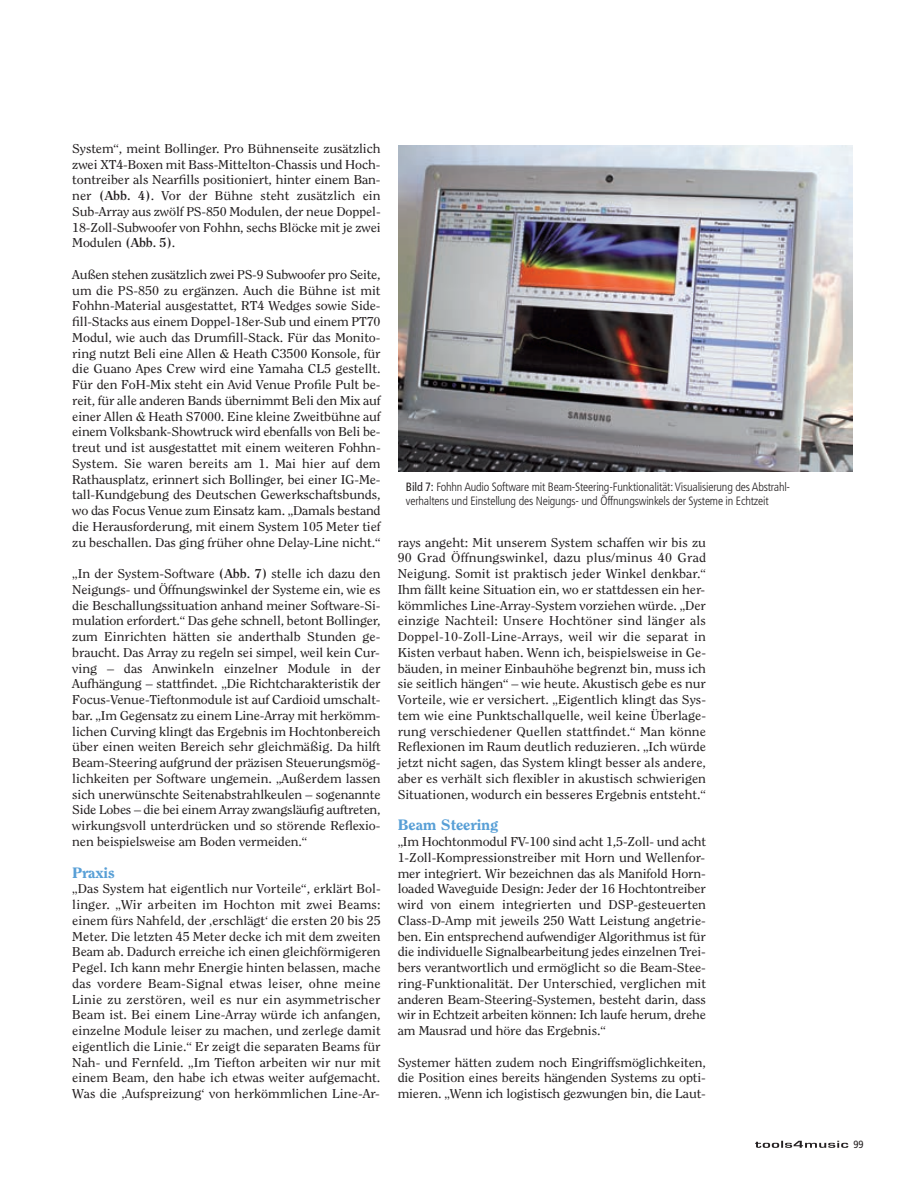
<style>
.page{position:relative;width:906px;height:1191px;background:#fff}
.page>*{position:absolute;margin:0;border:0;box-sizing:border-box;transform-origin:0 0}
.t1{font:800 15px "Clearface Std";letter-spacing:-.01em;color:#589fd6;scale:1.1 1}
.t2{font:12.75px/15.8px "Clearface Std";letter-spacing:-.01em;color:#231f20;text-align:justify;scale:1.1 1}
.t3{font:300 condensed 12px/14.4px "Frutiger LT Std";letter-spacing:-.015em;color:#231f20}
.t4{font:condensed 10.5px "Frutiger LT Std";color:#231f20}
.s1{font-weight:700}
.s2{font-weight:400}
</style>
<div class="page">
<svg style="left:755px;top:1140px;width:93px;height:7px"></svg>
<img style="left:399px;top:145px;width:453px;height:326px">
<p class="t2" style="left:72px;top:141px;width:282px">System“, meint Bollinger. Pro Bühnenseite zusätzlich zwei XT4-Boxen mit Bass-Mittelton-Chassis und Hoch&shy;tontreiber als Nearfills positioniert, hinter einem Ban&shy;ner <span class="s1">(Abb. 4)</span>. Vor der Bühne steht zusätzlich ein Sub-Array aus zwölf PS-850 Modulen, der neue Doppel-18-Zoll-Subwoofer von Fohhn, sechs Blöcke mit je zwei Modulen <span class="s1">(Abb. 5)</span>.</p>
<p class="t2" style="left:72px;top:267px;width:282px">Außen stehen zusätzlich zwei PS-9 Subwoofer pro Seite, um die PS-850 zu ergänzen. Auch die Bühne ist mit Fohhn-Material ausgestattet, RT4 Wedges sowie Side&shy;fill-Stacks aus einem Doppel-18er-Sub und einem PT70<br>Modul, wie auch das Drumfill-Stack. Für das Monito&shy;ring nutzt Beli eine Allen &amp; Heath C3500 Konsole, für die Guano Apes Crew wird eine Yamaha CL5 gestellt.<br>Für den FoH-Mix steht ein Avid Venue Profile Pult be&shy;reit, für alle anderen Bands übernimmt Beli den Mix auf einer Allen &amp; Heath S7000. Eine kleine Zweitbühne auf einem Volksbank-Showtruck wird ebenfalls von Beli be&shy;treut und ist ausgestattet mit einem weiteren Fohhn-System. Sie waren bereits am 1. Mai hier auf dem Rathausplatz, erinnert sich Bollinger, bei einer IG-Me&shy;tall-Kundgebung des Deutschen Gewerkschaftsbunds, wo das Focus Venue zum Einsatz kam. „Damals bestand die Herausforderung, mit einem System 105 Meter tief zu beschallen. Das ging früher ohne Delay-Line nicht.“</p>
<p class="t2" style="left:72px;top:566px;width:282px">„In der System-Software <span class="s1">(Abb. 7)</span> stelle ich dazu den Neigungs- und Öffnungswinkel der Systeme ein, wie es die Beschallungssituation anhand meiner Software-Si&shy;mulation erfordert.“ Das gehe schnell, betont Bollinger, zum Einrichten hätten sie anderthalb Stunden ge&shy;braucht. Das Array zu regeln sei simpel, weil kein Cur&shy;ving – das Anwinkeln einzelner Module in der Aufhängung – stattfindet. „Die Richtcharakteristik der Focus-Venue-Tieftonmodule ist auf Cardioid umschalt&shy;bar. „Im Gegensatz zu einem Line-Array mit herkömm&shy;lichen Curving klingt das Ergebnis im Hochtonbereich über einen weiten Bereich sehr gleichmäßig. Da hilft Beam-Steering aufgrund der präzisen Steuerungsmög&shy;lichkeiten per Software ungemein. „Außerdem lassen sich unerwünschte Seitenabstrahlkeulen – sogenannte Side Lobes – die bei einem Array zwangsläufig auftreten, wirkungsvoll unterdrücken und so störende Reflexio&shy;nen beispielsweise am Boden vermeiden.“</p>
<p class="t1" style="left:72px;top:866px;width:40px">Praxis</p>
<p class="t2" style="left:72px;top:881px;width:282px">„Das System hat eigentlich nur Vorteile“, erklärt Bol&shy;linger. „Wir arbeiten im Hochton mit zwei Beams: einem fürs Nahfeld, der ‚erschlägt‘ die ersten 20 bis 25<br>Meter. Die letzten 45 Meter decke ich mit dem zweiten Beam ab. Dadurch erreiche ich einen gleichförmigeren Pegel. Ich kann mehr Energie hinten belassen, mache das vordere Beam-Signal etwas leiser, ohne meine Linie zu zerstören, weil es nur ein asymmetrischer Beam ist. Bei einem Line-Array würde ich anfangen, einzelne Module leiser zu machen, und zerlege damit eigentlich die Linie.“ Er zeigt die separaten Beams für Nah- und Fernfeld. „Im Tiefton arbeiten wir nur mit einem Beam, den habe ich etwas weiter aufgemacht.<br>Was die ‚Aufspreizung‘ von herkömmlichen Line-Ar-</p>
<p class="t3" style="left:406px;top:480px;width:386px"><span class="s2">Bild 7:</span> Fohhn Audio Software mit Beam-Steering-Funktionalität: Visualisierung des Abstrahl&shy;verhaltens und Einstellung des Neigungs- und Öffnungswinkels der Systeme in Echtzeit</p>
<p class="t2" style="left:398px;top:535px;width:282px">rays angeht: Mit unserem System schaffen wir bis zu 90 Grad Öffnungswinkel, dazu plus/minus 40 Grad Neigung. Somit ist praktisch jeder Winkel denkbar.“ Ihm fällt keine Situation ein, wo er stattdessen ein her&shy;kömmliches Line-Array-System vorziehen würde. „Der einzige Nachteil: Unsere Hochtöner sind länger als Doppel-10-Zoll-Line-Arrays, weil wir die separat in Kisten verbaut haben. Wenn ich, beispielsweise in Ge&shy;bäuden, in meiner Einbauhöhe begrenzt bin, muss ich sie seitlich hängen“ – wie heute. Akustisch gebe es nur Vorteile, wie er versichert. „Eigentlich klingt das Sys&shy;tem wie eine Punktschallquelle, weil keine Überlage&shy;rung verschiedener Quellen stattfindet.“ Man könne Reflexionen im Raum deutlich reduzieren. „Ich würde jetzt nicht sagen, das System klingt besser als andere, aber es verhält sich flexibler in akustisch schwierigen Situationen, wodurch ein besseres Ergebnis entsteht.“</p>
<p class="t1" style="left:398px;top:819px;width:93px">Beam Steering</p>
<p class="t2" style="left:398px;top:834px;width:282px">„Im Hochtonmodul FV-100 sind acht 1,5-Zoll- und acht 1-Zoll-Kompressionstreiber mit Horn und Wellenfor&shy;mer integriert. Wir bezeichnen das als Manifold Horn&shy;loaded Waveguide Design: Jeder der 16 Hochtontreiber wird von einem integrierten und DSP-gesteuerten Class-D-Amp mit jeweils 250 Watt Leistung angetrie&shy;ben. Ein entsprechend aufwendiger Algorithmus ist für die individuelle Signalbearbeitung jedes einzelnen Trei&shy;bers verantwortlich und ermöglicht so die Beam-Stee&shy;ring-Funktionalität. Der Unterschied, verglichen mit anderen Beam-Steering-Systemen, besteht darin, dass wir in Echtzeit arbeiten können: Ich laufe herum, drehe am Mausrad und höre das Ergebnis.“</p>
<p class="t2" style="left:398px;top:1055px;width:282px">Systemer hätten zudem noch Eingriffsmöglichkeiten, die Position eines bereits hängenden Systems zu opti&shy;mieren. „Wenn ich logistisch gezwungen bin, die Laut-</p>
<p class="t4" style="left:853px;top:1140px;width:12px">99</p>
</div>
